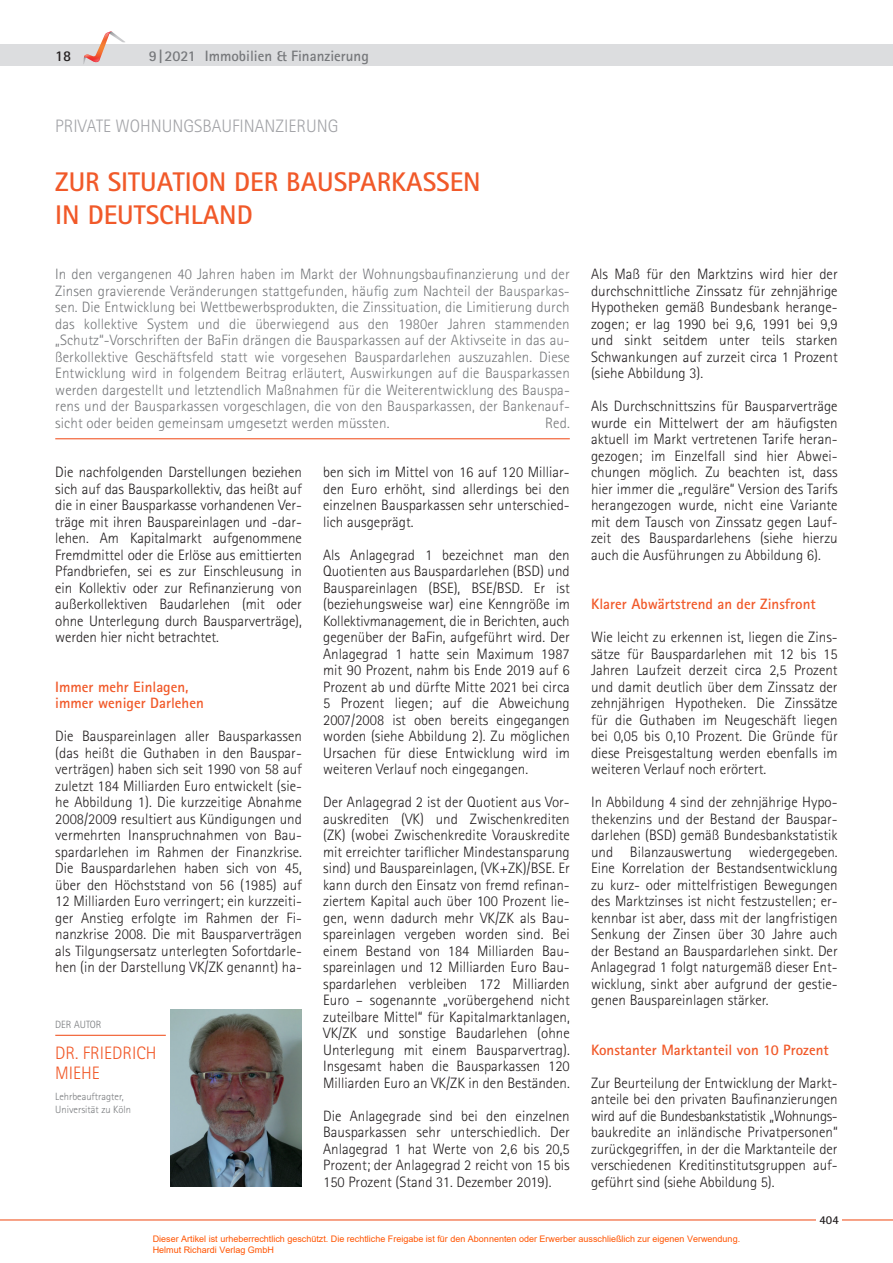
<style>
.page{position:relative;width:893px;height:1263px;background:#fff}
.page>*{position:absolute;margin:0;border:0;box-sizing:border-box;transform-origin:0 0}
.t1{font:700 27px/33px "Rotis Sans Serif";color:#f15929}
.t2{font:300 18px "Rotis Sans Serif";color:#a3a4a8}
.t3{font:300 18px/20.2px "Rotis Sans Serif";color:#f15929}
.t4{font:300 15px/16.5px "Rotis Sans Serif";color:#231f20;text-align:justify}
.t5{font:300 15px/16.5px "Rotis Sans Serif";letter-spacing:.005em;color:#76787b;text-align:justify}
.t6{font:700 15px/16.5px "Rotis Sans Serif";color:#f15929}
.t7{font:700 15px "Rotis Sans Serif";color:#76787b}
.t8{font:700 15px "Rotis Sans Serif";color:#231f20}
.t9{font:700 12px "Rotis Sans Serif";color:#231f20}
.t10{font:300 10.5px/12.6px "Rotis Sans Serif";color:#76787b}
.t11{font:9px/10.8px "Arial";color:#ff5400}
</style>
<div class="page">
<hr style="left:0;top:1219px;width:893px;height:1px;background:#f15929">
<div style="left:0;top:45px;width:893px;height:21px;background:#dcdddf"></div>
<svg style="left:83px;top:31px;width:43px;height:33px"></svg>
<div style="left:816px;top:1214px;width:26px;height:13px;background:#fff"></div>
<img style="left:170px;top:1010px;width:132px;height:176px">
<hr style="left:55px;top:1035px;width:111px;height:1px;background:#f15929">
<hr style="left:55px;top:438px;width:515px;height:1px;background:#f15929">
<p class="t8" style="left:55px;top:46px;width:18px">18</p>
<p class="t7" style="left:149px;top:46px;width:222px">9|2021 Immobilien &amp; Finanzierung</p>
<p class="t2" style="left:55px;top:115px;width:285px">PRIVATE WOHNUNGSBAUFINANZIERUNG</p>
<h1 class="t1" style="left:55px;top:165px;width:427px">ZUR SITUATION DER BAUSPARKASSEN<br>IN DEUTSCHLAND</h1>
<p class="t5" style="left:55px;top:266px;width:516px">In den vergangenen 40 Jahren haben im Markt der Wohnungsbaufinanzierung und der Zinsen gravierende Veränderungen stattgefunden, häufig zum Nachteil der Bausparkas&shy;sen. Die Entwicklung bei Wettbewerbsprodukten, die Zinssituation, die Limitierung durch das kollektive System und die überwiegend aus den 1980er Jahren stammenden „Schutz“-Vorschriften der BaFin drängen die Bausparkassen auf der Aktivseite in das au&shy;ßerkollektive Geschäftsfeld statt wie vorgesehen Bauspardarlehen auszuzahlen. Diese Entwicklung wird in folgendem Beitrag erläutert, Auswirkungen auf die Bausparkassen werden dargestellt und letztendlich Maßnahmen für die Weiterentwicklung des Bauspa&shy;rens und der Bausparkassen vorgeschlagen, die von den Bausparkassen, der Bankenauf&shy;sicht oder beiden gemeinsam umgesetzt werden müssten.</p>
<p class="t5" style="left:545px;top:414px;width:26px">Red.</p>
<p class="t4" style="left:55px;top:464px;width:248px">Die nachfolgenden Darstellungen beziehen sich auf das Bausparkollektiv, das heißt auf die in einer Bausparkasse vorhandenen Ver&shy;träge mit ihren Bauspareinlagen und -dar&shy;lehen. Am Kapitalmarkt aufgenommene Fremdmittel oder die Erlöse aus emittierten Pfandbriefen, sei es zur Einschleusung in ein Kollektiv oder zur Refinanzierung von außerkollektiven Baudarlehen (mit oder ohne Unterlegung durch Bausparverträge), werden hier nicht betrachtet.</p>
<p class="t6" style="left:55px;top:678px;width:150px">Immer mehr Einlagen, immer weniger Darlehen</p>
<p class="t4" style="left:55px;top:728px;width:248px">Die Bauspareinlagen aller Bausparkassen (das heißt die Guthaben in den Bauspar&shy;verträgen) haben sich seit 1990 von 58 auf zuletzt 184 Milliarden Euro entwickelt (sie&shy;he Abbildung 1). Die kurzzeitige Abnahme 2008/2009 resultiert aus Kündigungen und vermehrten Inanspruchnahmen von Bau&shy;spardarlehen im Rahmen der Finanzkrise.<br>Die Bauspardarlehen haben sich von 45, über den Höchststand von 56 (1985) auf 12 Milliarden Euro verringert; ein kurzzeiti&shy;ger Anstieg erfolgte im Rahmen der Fi&shy;nanzkrise 2008. Die mit Bausparverträgen als Tilgungsersatz unterlegten Sofortdarle&shy;hen (in der Darstellung VK/ZK genannt) ha-</p>
<p class="t10" style="left:55px;top:1018px;width:48px">DER AUTOR</p>
<p class="t3" style="left:55px;top:1043px;width:103px">DR. FRIEDRICH<br>MIEHE</p>
<p class="t10" style="left:55px;top:1090px;width:77px">Lehrbeauftragter,<br>Universität zu Köln</p>
<p class="t4" style="left:323px;top:464px;width:248px">ben sich im Mittel von 16 auf 120 Milliar&shy;den Euro erhöht, sind allerdings bei den einzelnen Bausparkassen sehr unterschied&shy;lich ausgeprägt.</p>
<p class="t4" style="left:323px;top:546px;width:248px">Als Anlagegrad 1 bezeichnet man den Quotienten aus Bauspardarlehen (BSD) und Bauspareinlagen (BSE), BSE/BSD. Er ist (beziehungsweise war) eine Kenngröße im Kollektivmanagement, die in Berichten, auch gegenüber der BaFin, aufgeführt wird. Der Anlagegrad 1 hatte sein Maximum 1987 mit 90 Prozent, nahm bis Ende 2019 auf 6<br>Prozent ab und dürfte Mitte 2021 bei circa 5 Prozent liegen; auf die Abweichung 2007/2008 ist oben bereits eingegangen worden (siehe Abbildung 2). Zu möglichen Ursachen für diese Entwicklung wird im weiteren Verlauf noch eingegangen.</p>
<p class="t4" style="left:323px;top:794px;width:248px">Der Anlagegrad 2 ist der Quotient aus Vor&shy;auskrediten (VK) und Zwischenkrediten (ZK) (wobei Zwischenkredite Vorauskredite mit erreichter tariflicher Mindestansparung sind) und Bauspareinlagen, (VK+ZK)/BSE. Er kann durch den Einsatz von fremd refinan&shy;ziertem Kapital auch über 100 Prozent lie&shy;gen, wenn dadurch mehr VK/ZK als Bau&shy;spareinlagen vergeben worden sind. Bei einem Bestand von 184 Milliarden Bau&shy;spareinlagen und 12 Milliarden Euro Bau&shy;spardarlehen verbleiben 172 Milliarden Euro – sogenannte „vorübergehend nicht zuteilbare Mittel“ für Kapitalmarktanlagen, VK/ZK und sonstige Baudarlehen (ohne Unterlegung mit einem Bausparvertrag).<br>Insgesamt haben die Bausparkassen 120<br>Milliarden Euro an VK/ZK in den Beständen.</p>
<p class="t4" style="left:323px;top:1107px;width:248px">Die Anlagegrade sind bei den einzelnen Bausparkassen sehr unterschiedlich. Der Anlagegrad 1 hat Werte von 2,6 bis 20,5<br>Prozent; der Anlagegrad 2 reicht von 15 bis 150 Prozent (Stand 31. Dezember 2019).</p>
<p class="t4" style="left:591px;top:266px;width:248px">Als Maß für den Marktzins wird hier der durchschnittliche Zinssatz für zehnjährige Hypotheken gemäß Bundesbank herange&shy;zogen; er lag 1990 bei 9,6, 1991 bei 9,9 und sinkt seitdem unter teils starken Schwankungen auf zurzeit circa 1 Prozent (siehe Abbildung 3).</p>
<p class="t4" style="left:591px;top:398px;width:248px">Als Durchschnittszins für Bausparverträge wurde ein Mittelwert der am häufigsten aktuell im Markt vertretenen Tarife heran&shy;gezogen; im Einzelfall sind hier Abwei&shy;chungen möglich. Zu beachten ist, dass hier immer die „reguläre“ Version des Tarifs herangezogen wurde, nicht eine Variante mit dem Tausch von Zinssatz gegen Lauf&shy;zeit des Bauspardarlehens (siehe hierzu auch die Ausführungen zu Abbildung 6).</p>
<p class="t6" style="left:591px;top:595px;width:226px">Klarer Abwärtstrend an der Zinsfront</p>
<p class="t4" style="left:591px;top:629px;width:248px">Wie leicht zu erkennen ist, liegen die Zins&shy;sätze für Bauspardarlehen mit 12 bis 15<br>Jahren Laufzeit derzeit circa 2,5 Prozent und damit deutlich über dem Zinssatz der zehnjährigen Hypotheken. Die Zinssätze für die Guthaben im Neugeschäft liegen bei 0,05 bis 0,10 Prozent. Die Gründe für diese Preisgestaltung werden ebenfalls im weiteren Verlauf noch erörtert.</p>
<p class="t4" style="left:591px;top:794px;width:248px">In Abbildung 4 sind der zehnjährige Hypo&shy;thekenzins und der Bestand der Bauspar&shy;darlehen (BSD) gemäß Bundesbankstatistik und Bilanzauswertung wiedergegeben.<br>Eine Korrelation der Bestandsentwicklung zu kurz- oder mittelfristigen Bewegungen des Marktzinses ist nicht festzustellen; er&shy;kennbar ist aber, dass mit der langfristigen Senkung der Zinsen über 30 Jahre auch der Bestand an Bauspardarlehen sinkt. Der Anlagegrad 1 folgt naturgemäß dieser Ent&shy;wicklung, sinkt aber aufgrund der gestie&shy;genen Bauspareinlagen stärker.</p>
<p class="t6" style="left:591px;top:1041px;width:239px">Konstanter Marktanteil von 10 Prozent</p>
<p class="t4" style="left:591px;top:1074px;width:248px">Zur Beurteilung der Entwicklung der Markt&shy;anteile bei den privaten Baufinanzierungen wird auf die Bundesbankstatistik „Wohnungs&shy;baukredite an inländische Privatpersonen“ zurückgegriffen, in der die Marktanteile der verschiedenen Kreditinstitutsgruppen auf&shy;geführt sind (siehe Abbildung 5).</p>
<p class="t9" style="left:819px;top:1212px;width:21px">404</p>
<p class="t11" style="left:153px;top:1233px;width:589px">Dieser Artikel ist urheberrechtlich geschützt. Die rechtliche Freigabe ist für den Abonnenten oder Erwerber ausschließlich zur eigenen Verwendung.<br>Helmut Richardi Verlag GmbH</p>
</div>
